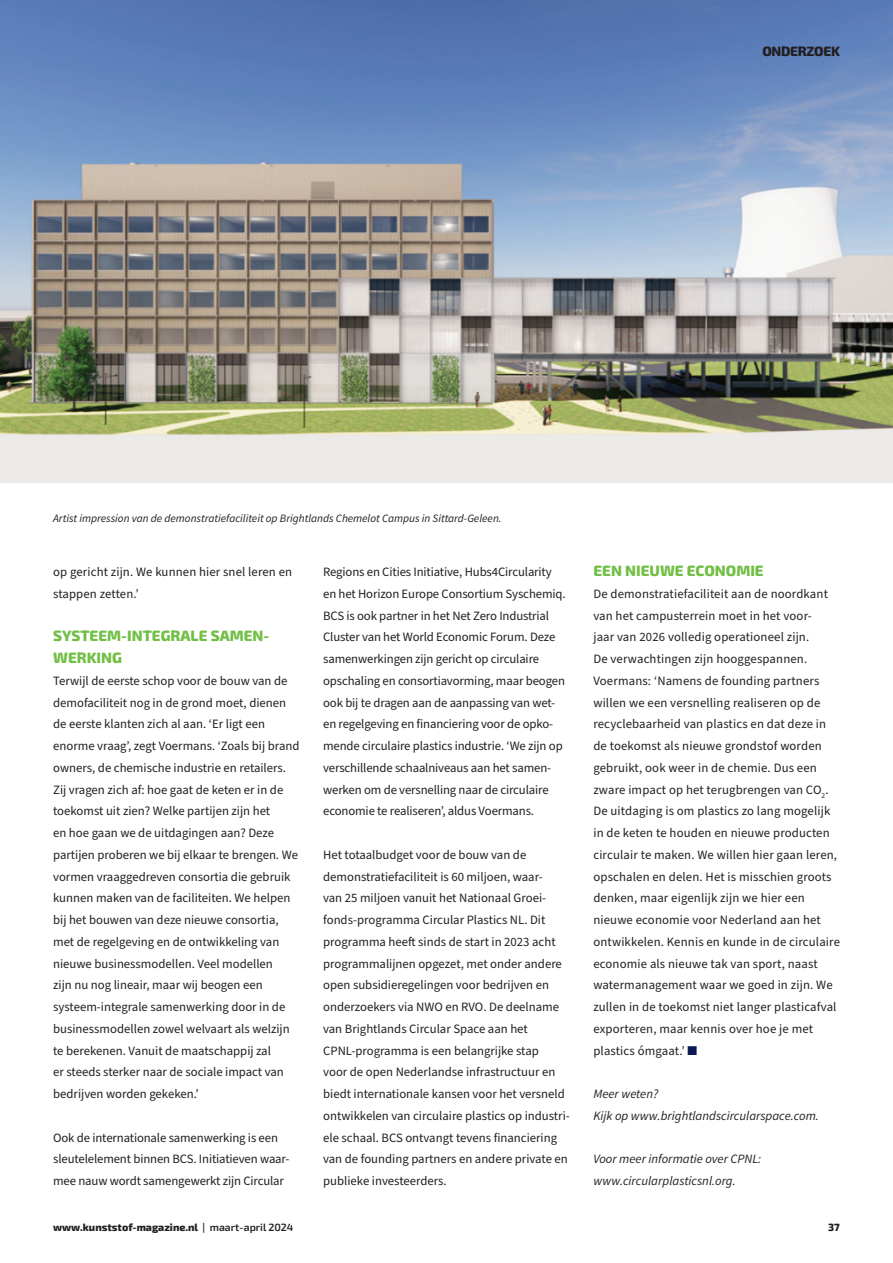
<style>
.page{position:relative;width:893px;height:1263px;background:#fff}
.page>*{position:absolute;margin:0;border:0;box-sizing:border-box;transform-origin:0 0}
.t1{font:800 15px/21.8px "Exo 2";color:#71bf44}
.t2{font:800 13.5px "Exo 2";letter-spacing:-.02em;color:#231f20}
.t3{font:12.75px/21.8px "Source Sans Pro";color:#231f20}
.t4{font:italic 12.75px/21.8px "Source Sans Pro";color:#231f20}
.t5{font:italic 11.25px "Source Sans Pro";color:#231f20}
.t6{font:800 10.5px "Exo 2";color:#231f20}
.s1{color:#091855}
.s2{font-weight:600}
</style>
<div class="page">
<img style="left:0;top:0;width:893px;height:483px">
<p class="t2" style="left:762px;top:42px;width:79px">ONDERZOEK</p>
<p class="t5" style="left:53px;top:511px;width:450px">Artist impression van de demonstratiefaciliteit op Brightlands Chemelot Campus in Sittard-Geleen.</p>
<p class="t3" style="left:53px;top:561px;width:240px">op gericht zijn. We kunnen hier snel leren en stappen zetten.’</p>
<p class="t1" style="left:53px;top:625px;width:218px">SYSTEEM-INTEGRALE SAMEN-<br>WERKING</p>
<p class="t3" style="left:53px;top:670px;width:248px">Terwijl de eerste schop voor de bouw van de demofaciliteit nog in de grond moet, dienen de eerste klanten zich al aan. ‘Er ligt een enorme vraag’, zegt Voermans. ‘Zoals bij brand owners, de chemische industrie en retailers.<br>Zij vragen zich af: hoe gaat de keten er in de toekomst uit zien? Welke partijen zijn het<br>en hoe gaan we de uitdagingen aan? Deze partijen proberen we bij elkaar te brengen. We vormen vraaggedreven consortia die gebruik kunnen maken van de faciliteiten. We helpen bij het bouwen van deze nieuwe consortia, met de regelgeving en de ontwikkeling van nieuwe businessmodellen. Veel modellen<br>zijn nu nog lineair, maar wij beogen een systeem-integrale samenwerking door in de businessmodellen zowel welvaart als welzijn te berekenen. Vanuit de maatschappij zal<br>er steeds sterker naar de sociale impact van bedrijven worden gekeken.’</p>
<p class="t3" style="left:53px;top:1127px;width:238px">Ook de internationale samenwerking is een sleutelelement binnen BCS. Initiatieven waar&shy;mee nauw wordt samengewerkt zijn Circular</p>
<p class="t3" style="left:323px;top:561px;width:244px">Regions en Cities Initiative, Hubs4Circularity en het Horizon Europe Consortium Syschemiq.<br>BCS is ook partner in het Net Zero Industrial Cluster van het World Economic Forum. Deze samenwerkingen zijn gericht op circulaire opschaling en consortiavorming, maar beogen ook bij te dragen aan de aanpassing van wet&shy;en regelgeving en financiering voor de opko&shy;mende circulaire plastics industrie. ‘We zijn op verschillende schaalniveaus aan het samen&shy;werken om de versnelling naar de circulaire economie te realiseren’, aldus Voermans.</p>
<p class="t3" style="left:323px;top:844px;width:248px">Het totaalbudget voor de bouw van de demonstratiefaciliteit is 60 miljoen, waar-<br>van 25 miljoen vanuit het Nationaal Groei&shy;fonds-programma Circular Plastics NL. Dit programma heeft sinds de start in 2023 acht programmalijnen opgezet, met onder andere open subsidieregelingen voor bedrijven en onderzoekers via NWO en RVO. De deelname van Brightlands Circular Space aan het CPNL-programma is een belangrijke stap<br>voor de open Nederlandse infrastructuur en biedt internationale kansen voor het versneld ontwikkelen van circulaire plastics op industri&shy;ële schaal. BCS ontvangt tevens financiering van de founding partners en andere private en publieke investeerders.</p>
<p class="t1" style="left:593px;top:559px;width:172px">EEN NIEUWE ECONOMIE</p>
<p class="t3" style="left:593px;top:583px;width:248px">De demonstratiefaciliteit aan de noordkant van het campusterrein moet in het voor-<br>jaar van 2026 volledig operationeel zijn.<br>De verwachtingen zijn hooggespannen.<br>Voermans: ‘Namens de founding partners willen we een versnelling realiseren op de recyclebaarheid van plastics en dat deze in de toekomst als nieuwe grondstof worden gebruikt, ook weer in de chemie. Dus een zware impact op het terugbrengen van CO<sub>2</sub>.<br>De uitdaging is om plastics zo lang mogelijk in de keten te houden en nieuwe producten circulair te maken. We willen hier gaan leren, opschalen en delen. Het is misschien groots denken, maar eigenlijk zijn we hier een nieuwe economie voor Nederland aan het ontwikkelen. Kennis en kunde in de circulaire economie als nieuwe tak van sport, naast watermanagement waar we goed in zijn. We zullen in de toekomst niet langer plasticafval exporteren, maar kennis over hoe je met plastics ómgaat.’ <span class="s1">■</span></p>
<p class="t4" style="left:593px;top:1083px;width:227px">Meer weten?<br>Kijk op www.brightlandscircularspace.com.</p>
<p class="t4" style="left:593px;top:1148px;width:169px">Voor meer informatie over CPNL: www.circularplasticsnl.org.</p>
<p class="t6" style="left:53px;top:1220px;width:242px">www.kunststof-magazine.nl <span class="s2">| maart-april 2024</span></p>
<p class="t6" style="left:828px;top:1220px;width:13px">37</p>
</div>
